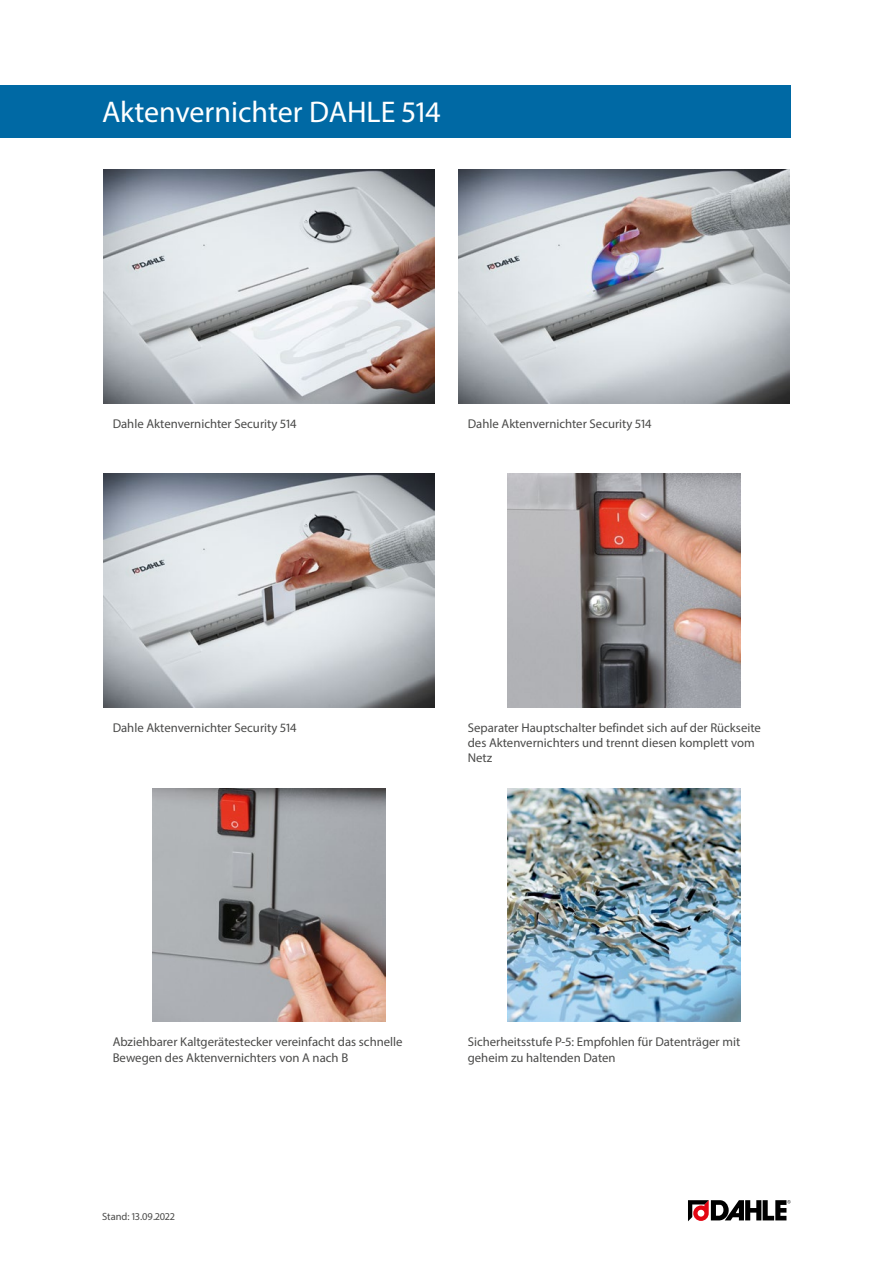
<style>
.page{position:relative;width:893px;height:1263px;background:#fff}
.page>*{position:absolute;margin:0;border:0;box-sizing:border-box;transform-origin:0 0}
.Produktname{font:30px "Myriad Pro";color:#fff}
.Fliesstexte{font:12.75px/15.3px "Myriad Pro";color:#4a4a49}
.t1{font:10.5px "Myriad Pro";color:#4a4a49}
</style>
<div class="page">
<img style="left:103px;top:169px;width:332px;height:234px">
<img style="left:458px;top:169px;width:332px;height:234px">
<img style="left:103px;top:473px;width:332px;height:234px">
<img style="left:507px;top:473px;width:234px;height:234px">
<img style="left:152px;top:788px;width:234px;height:234px">
<img style="left:507px;top:788px;width:234px;height:234px">
<svg style="left:688px;top:1200px;width:103px;height:21px"></svg>
<div style="left:0;top:85px;width:791px;height:53px;background:#0069a4"></div>
<p class="Produktname" style="left:102px;top:94px;width:340px">Aktenvernichter DAHLE 514</p>
<p class="Fliesstexte" style="left:113px;top:416px;width:185px">Dahle Aktenvernichter Security 514</p>
<p class="Fliesstexte" style="left:468px;top:416px;width:185px">Dahle Aktenvernichter Security 514</p>
<p class="Fliesstexte" style="left:113px;top:720px;width:185px">Dahle Aktenvernichter Security 514</p>
<p class="Fliesstexte" style="left:468px;top:720px;width:295px">Separater Hauptschalter befindet sich auf der Rückseite des Aktenvernichters und trennt diesen komplett vom<br>Netz</p>
<p class="Fliesstexte" style="left:113px;top:1034px;width:291px">Abziehbarer Kaltgerätestecker vereinfacht das schnelle<br>Bewegen des Aktenvernichters von A nach B</p>
<p class="Fliesstexte" style="left:468px;top:1034px;width:274px">Sicherheitsstufe P-5: Empfohlen für Datenträger mit geheim zu haltenden Daten</p>
<p class="t1" style="left:102px;top:1210px;width:74px">Stand: 13.09.2022</p>
</div>
